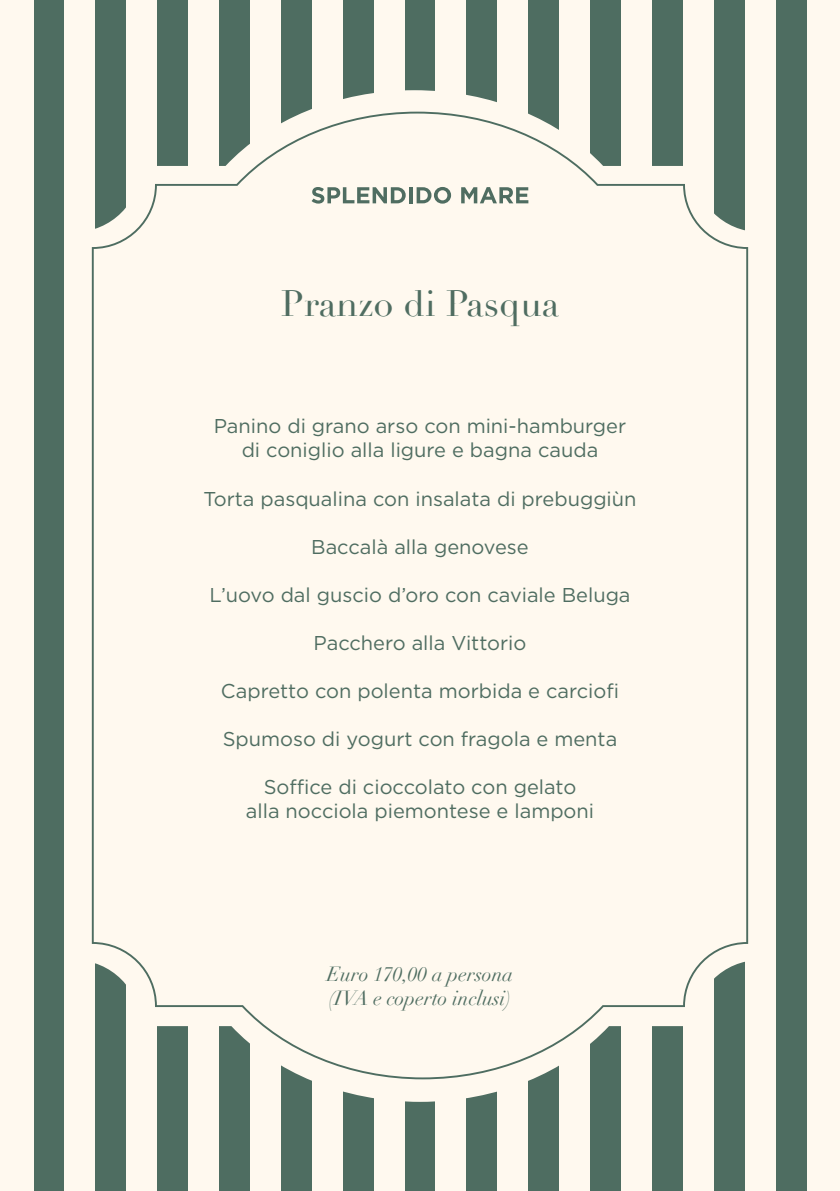
<style>
.page{position:relative;width:840px;height:1191px;background:#fff}
.page>*{position:absolute;margin:0;border:0;box-sizing:border-box;transform-origin:0 0}
.t1{font:36px "Didot";color:#4f6d61}
.t2{font:20px/24px "Gotham";color:#4f6d61;text-align:center}
.t3{font:italic 20px/24px "Didot";color:#4f6d61}
</style>
<div class="page">
<div style="left:219px;top:0;width:31px;height:1191px;background:#4e6d61"></div>
<div style="left:95px;top:0;width:31px;height:1191px;background:#4e6d61"></div>
<div style="left:342px;top:0;width:31px;height:1191px;background:#4e6d61"></div>
<div style="left:528px;top:0;width:31px;height:1191px;background:#4e6d61"></div>
<div style="left:33px;top:0;width:31px;height:1191px;background:#4e6d61"></div>
<div style="left:281px;top:0;width:30px;height:1191px;background:#4e6d61"></div>
<div style="left:157px;top:0;width:31px;height:1191px;background:#4e6d61"></div>
<div style="left:404px;top:0;width:31px;height:1191px;background:#4e6d61"></div>
<div style="left:589px;top:0;width:31px;height:1191px;background:#4e6d61"></div>
<div style="left:713px;top:0;width:31px;height:1191px;background:#4e6d61"></div>
<div style="left:497px;top:0;width:31px;height:1191px;background:#fff9ef"></div>
<div style="left:682px;top:0;width:31px;height:1191px;background:#fff9ef"></div>
<div style="left:806px;top:0;width:33px;height:1191px;background:#fff9ef"></div>
<div style="left:0;top:0;width:33px;height:1191px;background:#fff9ef"></div>
<div style="left:250px;top:0;width:31px;height:1191px;background:#fff9ef"></div>
<div style="left:126px;top:0;width:31px;height:1191px;background:#fff9ef"></div>
<div style="left:373px;top:0;width:31px;height:1191px;background:#fff9ef"></div>
<div style="left:559px;top:0;width:30px;height:1191px;background:#fff9ef"></div>
<div style="left:466px;top:0;width:31px;height:1191px;background:#4e6d61"></div>
<div style="left:651px;top:0;width:31px;height:1191px;background:#4e6d61"></div>
<div style="left:775px;top:0;width:31px;height:1191px;background:#4e6d61"></div>
<div style="left:64px;top:0;width:31px;height:1191px;background:#fff9ef"></div>
<div style="left:311px;top:0;width:31px;height:1191px;background:#fff9ef"></div>
<div style="left:188px;top:0;width:31px;height:1191px;background:#fff9ef"></div>
<div style="left:435px;top:0;width:31px;height:1191px;background:#fff9ef"></div>
<div style="left:620px;top:0;width:31px;height:1191px;background:#fff9ef"></div>
<div style="left:744px;top:0;width:31px;height:1191px;background:#fff9ef"></div>
<svg style="left:307px;top:90px;width:442px;height:1011px"></svg>
<div style="left:91px;top:111px;width:657px;height:969px;background:#fff9ef"></div>
<h1 class="t1" style="left:281px;top:282px;width:279px">Pranzo di Pasqua</h1>
<p class="t2" style="left:214px;top:414px;width:414px">Panino di grano arso con mini-hamburger di coniglio alla ligure e bagna cauda</p>
<p class="t2" style="left:203px;top:486px;width:434px">Torta pasqualina con insalata di prebuggiùn</p>
<p class="t2" style="left:311px;top:534px;width:219px">Baccalà alla genovese</p>
<p class="t2" style="left:209px;top:582px;width:422px">L’uovo dal guscio d’oro con caviale Beluga</p>
<p class="t2" style="left:313px;top:630px;width:214px">Pacchero alla Vittorio</p>
<p class="t2" style="left:221px;top:678px;width:399px">Capretto con polenta morbida e carciofi</p>
<p class="t2" style="left:222px;top:726px;width:396px">Spumoso di yogurt con fragola e menta</p>
<p class="t2" style="left:246px;top:774px;width:349px">Soffice di cioccolato con gelato alla nocciola piemontese e lamponi</p>
<p class="t3" style="left:326px;top:962px;width:188px">Euro 170,00 a persona (IVA e coperto inclusi)</p>
</div>
